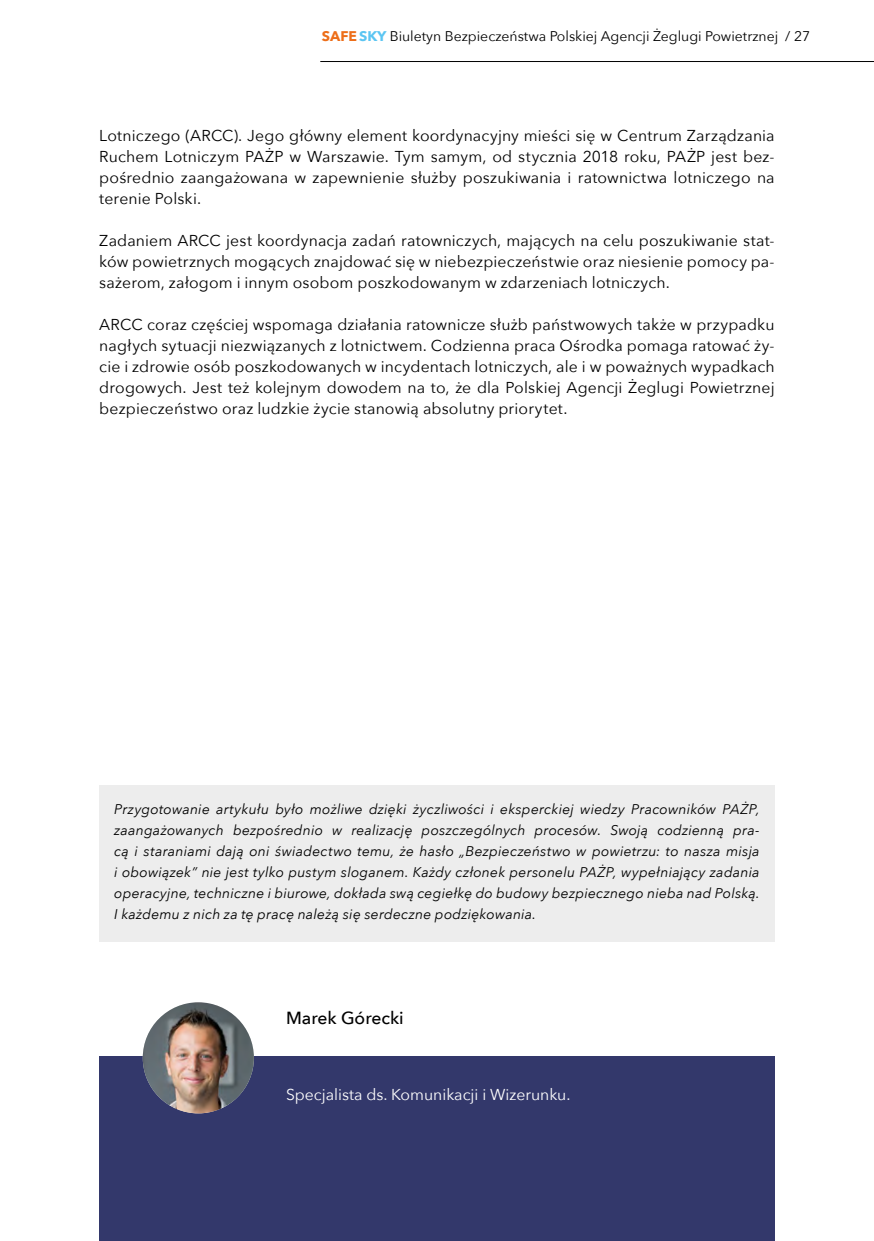
<style>
.page{position:relative;width:874px;height:1241px;background:#fff}
.page>*{position:absolute;margin:0;border:0;box-sizing:border-box;transform-origin:0 0}
.t1{font:500 17.5px "Avenir Next";color:#000}
.tekst_glowny{font:15.75px/21px "Avenir Next";letter-spacing:.01em;color:#000;text-align:justify}
.t2{font:15.75px "Avenir Next";color:#fff}
.tekst_glowny-2{font:italic 14px/21px "Avenir Next";letter-spacing:.015em;color:#000;text-align:justify}
.t3{font:14px "Avenir Next";color:#000}
.s1{font-weight:700;color:#ed6e19}
.s2{font-weight:700;color:#5bc5f2}
</style>
<div class="page">
<hr style="left:320px;top:61px;width:553px;height:1px;background:#000">
<div style="left:99px;top:1056px;width:675px;height:184px;background:#33386b"></div>
<img style="left:143px;top:1002px;width:111px;height:111px;border-radius:56px">
<div style="left:99px;top:785px;width:675px;height:156px;background:#ededed"></div>
<p class="t3" style="left:322px;top:24px;width:489px"><span class="s1">SAFE</span><span class="s2">SKY</span> Biuletyn Bezpieczeństwa Polskiej Agencji Żeglugi Powietrznej / 27</p>
<p class="tekst_glowny" style="left:99px;top:125px;width:676px">Lotniczego (ARCC). Jego główny element koordynacyjny mieści się w Centrum Zarządzania Ruchem Lotniczym PAŻP w Warszawie. Tym samym, od stycznia 2018 roku, PAŻP jest bez&shy;pośrednio zaangażowana w zapewnienie służby poszukiwania i ratownictwa lotniczego na terenie Polski.</p>
<p class="tekst_glowny" style="left:99px;top:230px;width:676px">Zadaniem ARCC jest koordynacja zadań ratowniczych, mających na celu poszukiwanie stat&shy;ków powietrznych mogących znajdować się w niebezpieczeństwie oraz niesienie pomocy pa&shy;sażerom, załogom i innym osobom poszkodowanym w zdarzeniach lotniczych.</p>
<p class="tekst_glowny" style="left:99px;top:314px;width:676px">ARCC coraz częściej wspomaga działania ratownicze służb państwowych także w przypadku nagłych sytuacji niezwiązanych z lotnictwem. Codzienna praca Ośrodka pomaga ratować ży&shy;cie i zdrowie osób poszkodowanych w incydentach lotniczych, ale i w poważnych wypadkach drogowych. Jest też kolejnym dowodem na to, że dla Polskiej Agencji Żeglugi Powietrznej bezpieczeństwo oraz ludzkie życie stanowią absolutny priorytet.</p>
<p class="tekst_glowny-2" style="left:114px;top:797px;width:646px">Przygotowanie artykułu było możliwe dzięki życzliwości i eksperckiej wiedzy Pracowników PAŻP, zaangażowanych bezpośrednio w realizację poszczególnych procesów. Swoją codzienną pra&shy;cą i staraniami dają oni świadectwo temu, że hasło „Bezpieczeństwo w powietrzu: to nasza misja i obowiązek” nie jest tylko pustym sloganem. Każdy członek personelu PAŻP, wypełniający zadania operacyjne, techniczne i biurowe, dokłada swą cegiełkę do budowy bezpiecznego nieba nad Polską.<br>I każdemu z nich za tę pracę należą się serdeczne podziękowania.</p>
<p class="t1" style="left:286px;top:1003px;width:119px">Marek Górecki</p>
<p class="t2" style="left:286px;top:1080px;width:286px">Specjalista ds. Komunikacji i Wizerunku.</p>
</div>
